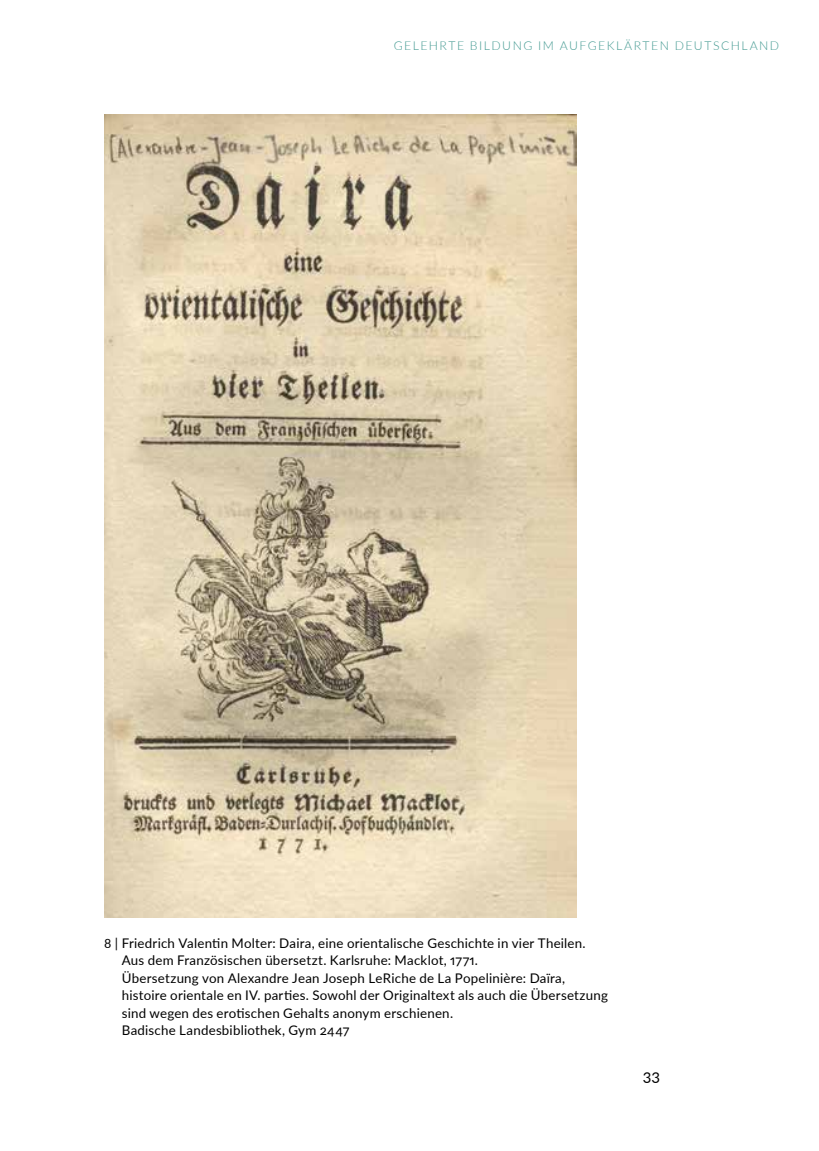
<style>
.page{position:relative;width:819px;height:1151px;background:#fff}
.page>*{position:absolute;margin:0;border:0;box-sizing:border-box;transform-origin:0 0}
.t1{font:14.88px "Lato";color:#000}
.t2{font:13.3px/17.5px "Lato";letter-spacing:.015em;color:#000}
.t3{font:300 12.25px "Lato";letter-spacing:.12em;color:#439991}
</style>
<div class="page">
<img style="left:104px;top:114px;width:472px;height:803px">
<p class="t3" style="left:394px;top:37px;width:387px">GELEHRTE BILDUNG IM AUFGEKLÄRTEN DEUTSCHLAND</p>
<p class="t2" style="left:122px;top:934px;width:487px;text-indent:-18px">8 ̵ Friedrich Valentin Molter: Daira, eine orientalische Geschichte in vier Theilen.<br>Aus dem Französischen übersetzt. Karlsruhe: Macklot, 1771.<br>Übersetzung von Alexandre Jean Joseph LeRiche de La Popelinière: Daïra, histoire orientale en IV. parties. Sowohl der Originaltext als auch die Übersetzung sind wegen des erotischen Gehalts anonym erschienen.<br>Badische Landesbibliothek, Gym 2447</p>
<p class="t1" style="left:642px;top:1066px;width:19px">33</p>
</div>
